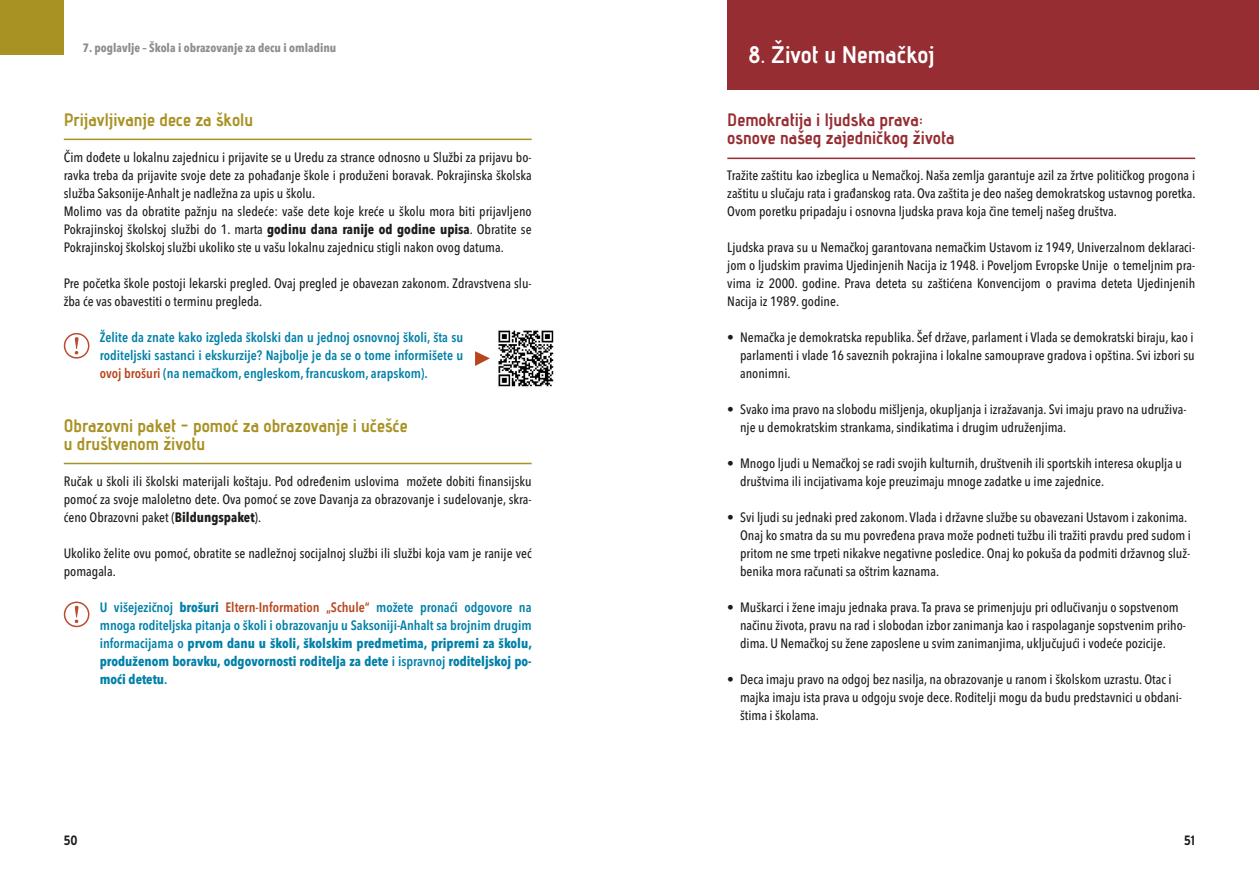
<style>
.page{position:relative;width:1259px;height:893px;background:#fff}
.page>*{position:absolute;margin:0;border:0;box-sizing:border-box;transform-origin:0 0}
.t1{font:24px "adventpro Bd 3";color:#fff}
.t2{font:18px/18px "adventpro Bd 3";color:#a99224}
.t3{font:18px/18px "adventpro Bd 3";color:#962d32}
.t4{font:500 13.5px/18px "Avenir Next Condensed";color:#1d1d1b}
.t5{font:600 13.5px/18px "Avenir Next Condensed";color:#0080a8;text-align:justify}
.t6{font:700 condensed 13.5px "Interstate";color:#1d1d1b}
.t7{font:700 12px "Avenir Next Condensed";color:#8e8e8d}
.s1{font-weight:700}
.s2{color:#b7451d}
</style>
<div class="page">
<hr style="left:64px;top:139px;width:467px;height:1px;background:#a99224">
<hr style="left:64px;top:463px;width:467px;height:1px;background:#a99224">
<hr style="left:727px;top:158px;width:468px;height:1px;background:#962d32">
<svg style="left:64px;top:333px;width:25px;height:26px"></svg>
<svg style="left:64px;top:602px;width:25px;height:25px"></svg>
<div style="left:727px;top:0;width:532px;height:90px;background:#962d32"></div>
<div style="left:0;top:0;width:64px;height:54px;background:#a99224"></div>
<img style="left:498px;top:330px;width:56px;height:57px">
<svg style="left:475px;top:351px;width:15px;height:15px"></svg>
<p class="t7" style="left:83px;top:40px;width:255px">7. poglavlje – Škola i obrazovanje za decu i omladinu</p>
<h2 class="t2" style="left:64px;top:112px;width:191px">Prijavljivanje dece za školu</h2>
<p class="t4" style="left:64px;top:148px;width:469px">Čim dođete u lokalnu zajednicu i prijavite se u Uredu za strance odnosno u Službi za prijavu bo&shy;ravka treba da prijavite svoje dete za pohađanje škole i produženi boravak. Pokrajinska školska služba Saksonije-Anhalt je nadležna za upis u školu.<br>Molimo vas da obratite pažnju na sledeće: vaše dete koje kreće u školu mora biti prijavljeno Pokrajinskoj školskoj službi do 1. marta <span class="s1">godinu dana ranije od godine upisa</span>. Obratite se Pokrajinskoj školskoj službi ukoliko ste u vašu lokalnu zajednicu stigli nakon ovog datuma.</p>
<p class="t4" style="left:64px;top:274px;width:469px">Pre početka škole postoji lekarski pregled. Ovaj pregled je obavezan zakonom. Zdravstvena slu&shy;žba će vas obavestiti o terminu pregleda.</p>
<p class="t5" style="left:100px;top:328px;width:365px">Želite da znate kako izgleda školski dan u jednoj osnovnoj školi, šta su roditeljski sastanci i ekskurzije? Najbolje je da se o tome informišete u <span class="s2">ovoj brošuri</span> (na nemačkom, engleskom, francuskom, arapskom).</p>
<h2 class="t2" style="left:64px;top:418px;width:345px">Obrazovni paket - pomoć za obrazovanje i učešće u društvenom životu</h2>
<p class="t4" style="left:64px;top:472px;width:469px;text-align:justify">Ručak u školi ili školski materijali koštaju. Pod određenim uslovima možete dobiti finansijsku pomoć za svoje maloletno dete. Ova pomoć se zove Davanja za obrazovanje i sudelovanje, skra&shy;ćeno Obrazovni paket (<span class="s1">Bildungspaket</span>).</p>
<p class="t4" style="left:64px;top:544px;width:469px">Ukoliko želite ovu pomoć, obratite se nadležnoj socijalnoj službi ili službi koja vam je ranije već pomagala.</p>
<p class="t5" style="left:100px;top:598px;width:434px">U višejezičnoj <span class="s1">brošuri</span> <span class="s2">Eltern-Information „Schule“</span> možete pronaći odgovore na mnoga roditeljska pitanja o školi i obrazovanju u Saksoniji-Anhalt sa brojnim drugim informacijama o <span class="s1">prvom danu u školi, školskim predmetima, pripremi za školu, produženom boravku, odgovornosti roditelja za dete</span> i ispravnoj <span class="s1">roditeljskoj po&shy;moći detetu</span>.</p>
<h1 class="t1" style="left:748px;top:46px;width:187px">8. Život u Nemačkoj</h1>
<h2 class="t3" style="left:727px;top:112px;width:229px">Demokratija i ljudska prava: osnove našeg zajedničkog života</h2>
<p class="t4" style="left:727px;top:166px;width:470px;text-align:justify">Tražite zaštitu kao izbeglica u Nemačkoj. Naša zemlja garantuje azil za žrtve političkog progona i zaštitu u slučaju rata i građanskog rata. Ova zaštita je deo našeg demokratskog ustavnog poretka.<br>Ovom poretku pripadaju i osnovna ljudska prava koja čine temelj našeg društva.</p>
<p class="t4" style="left:727px;top:238px;width:469px;text-align:justify">Ljudska prava su u Nemačkoj garantovana nemačkim Ustavom iz 1949, Univerzalnom deklaraci&shy;jom o ljudskim pravima Ujedinjenih Nacija iz 1948. i Poveljom Evropske Unije o temeljnim pra&shy;vima iz 2000. godine. Prava deteta su zaštićena Konvencijom o pravima deteta Ujedinjenih Nacija iz 1989. godine.</p>
<p class="t4" style="left:740px;top:328px;width:456px;text-align:justify;text-indent:-13px">• Nemačka je demokratska republika. Šef države, parlament i Vlada se demokratski biraju, kao i parlamenti i vlade 16 saveznih pokrajina i lokalne samouprave gradova i opština. Svi izbori su anonimni.</p>
<p class="t4" style="left:740px;top:400px;width:448px;text-indent:-13px">• Svako ima pravo na slobodu mišljenja, okupljanja i izražavanja. Svi imaju pravo na udruživa&shy;nje u demokratskim strankama, sindikatima i drugim udruženjima.</p>
<p class="t4" style="left:740px;top:454px;width:443px;text-indent:-13px">• Mnogo ljudi u Nemačkoj se radi svojih kulturnih, društvenih ili sportskih interesa okuplja u društvima ili incijativama koje preuzimaju mnoge zadatke u ime zajednice.</p>
<p class="t4" style="left:740px;top:508px;width:452px;text-indent:-13px">• Svi ljudi su jednaki pred zakonom. Vlada i državne službe su obavezani Ustavom i zakonima.<br>Onaj ko smatra da su mu povređena prava može podneti tužbu ili tražiti pravdu pred sudom i pritom ne sme trpeti nikakve negativne posledice. Onaj ko pokuša da podmiti državnog služ&shy;benika mora računati sa oštrim kaznama.</p>
<p class="t4" style="left:740px;top:598px;width:447px;text-indent:-13px">• Muškarci i žene imaju jednaka prava.Ta prava se primenjuju pri odlučivanju o sopstvenom načinu života, pravu na rad i slobodan izbor zanimanja kao i raspolaganje sopstvenim priho&shy;dima. U Nemačkoj su žene zaposlene u svim zanimanjima, uključujući i vodeće pozicije.</p>
<p class="t4" style="left:740px;top:670px;width:443px;text-indent:-13px">• Deca imaju pravo na odgoj bez nasilja, na obrazovanje u ranom i školskom uzrastu. Otac i majka imaju ista prava u odgoju svoje dece. Roditelji mogu da budu predstavnici u obdani&shy;štima i školama.</p>
<p class="t6" style="left:64px;top:833px;width:15px">50</p>
<p class="t6" style="left:1184px;top:833px;width:12px">51</p>
</div>
